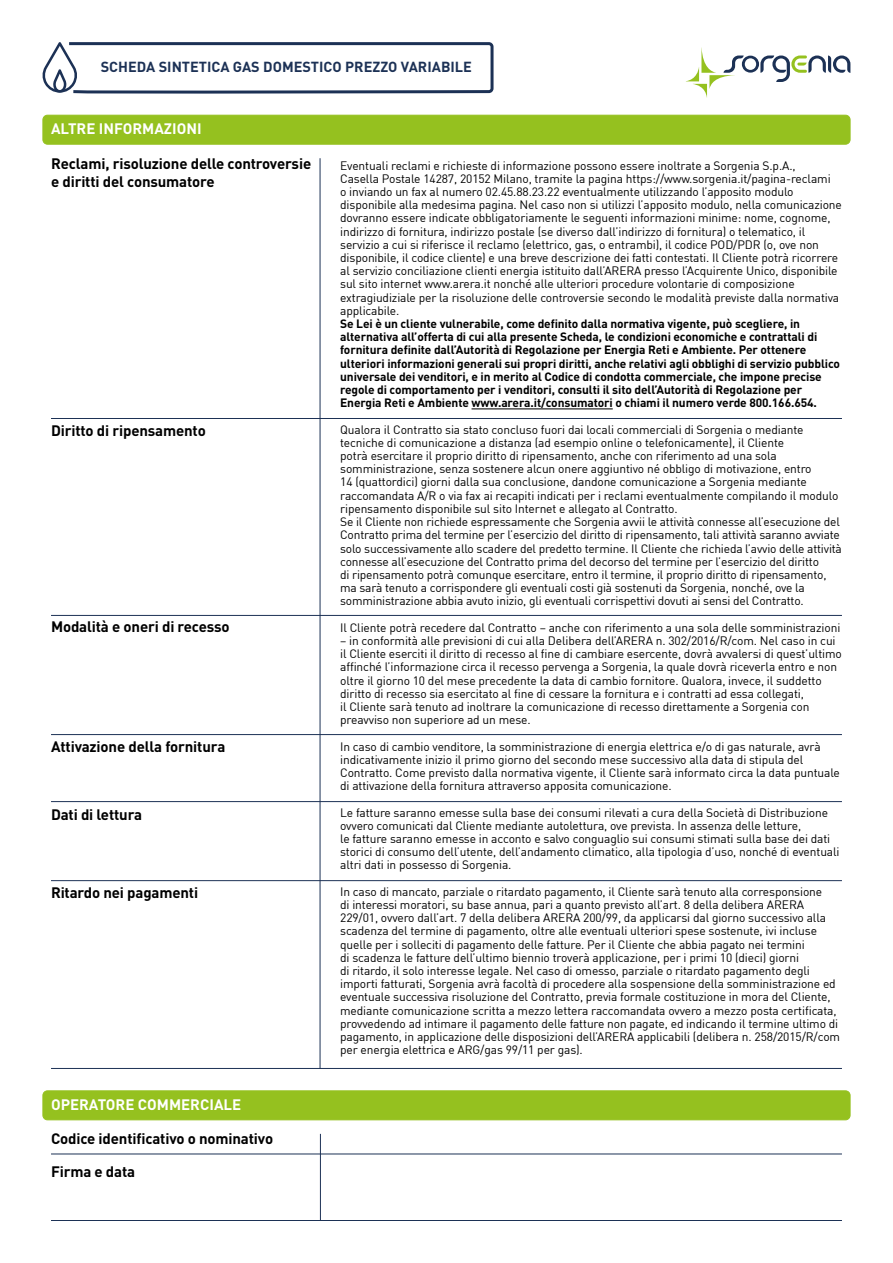
<style>
.page{position:relative;width:893px;height:1263px;background:#fff}
.page>*{position:absolute;margin:0;border:0;box-sizing:border-box;transform-origin:0 0}
.t1{font:700 15px/18px "DIN";letter-spacing:-.01em;color:#000}
.t2{font:700 15px "DIN";color:#fff}
.t3{font:700 14.4px "DIN";color:#1c3155}
.t4{font:12px/13.2px "DIN";letter-spacing:-.01em;color:#000}
.t5{font:700 12px/13.2px "DIN";letter-spacing:-.01em;color:#000}
</style>
<div class="page">
<svg style="left:686px;top:47px;width:164px;height:51px"></svg>
<div style="left:43px;top:115px;width:807px;height:29px;background:#95c11f;border-radius:5px"></div>
<div style="left:43px;top:115px;width:807px;height:30px;border:1px solid #95c11f;border-radius:5px"></div>
<hr style="left:51px;top:418px;width:791px;height:1px;background:#1c3155">
<hr style="left:51px;top:615px;width:791px;height:1px;background:#1c3155">
<hr style="left:51px;top:1068px;width:791px;height:1px;background:#1c3155">
<hr style="left:51px;top:880px;width:791px;height:1px;background:#1c3155">
<hr style="left:51px;top:801px;width:791px;height:1px;background:#1c3155">
<hr style="left:320px;top:158px;width:1px;height:911px;background:#1c3155">
<hr style="left:472px;top:408px;width:141px;height:1px;background:#000">
<hr style="left:51px;top:734px;width:791px;height:1px;background:#1c3155">
<div style="left:43px;top:1091px;width:807px;height:29px;background:#95c11f;border-radius:5px"></div>
<div style="left:43px;top:1090px;width:807px;height:30px;border:1px solid #95c11f;border-radius:5px"></div>
<hr style="left:320px;top:1134px;width:1px;height:87px;background:#1c3155">
<hr style="left:51px;top:1153px;width:791px;height:1px;background:#1c3155">
<hr style="left:51px;top:1220px;width:791px;height:1px;background:#1c3155">
<svg style="left:42px;top:42px;width:452px;height:52px"></svg>
<p class="t3" style="left:101px;top:58px;width:373px">SCHEDA SINTETICA GAS DOMESTICO PREZZO VARIABILE</p>
<p class="t2" style="left:51px;top:119px;width:152px">ALTRE INFORMAZIONI</p>
<p class="t1" style="left:51px;top:153px;width:262px">Reclami, risoluzione delle controversie e diritti del consumatore</p>
<p class="t1" style="left:51px;top:420px;width:156px">Diritto di ripensamento</p>
<p class="t1" style="left:51px;top:617px;width:180px">Modalità e oneri di recesso</p>
<p class="t1" style="left:51px;top:737px;width:176px">Attivazione della fornitura</p>
<p class="t1" style="left:51px;top:804px;width:93px">Dati di lettura</p>
<p class="t1" style="left:51px;top:882px;width:149px">Ritardo nei pagamenti</p>
<p class="t2" style="left:51px;top:1094px;width:192px">OPERATORE COMMERCIALE</p>
<p class="t1" style="left:51px;top:1129px;width:224px">Codice identificativo o nominativo</p>
<p class="t1" style="left:51px;top:1162px;width:86px">Firma e data</p>
<p class="t4" style="left:340px;top:158px;width:503px">Eventuali reclami e richieste di informazione possono essere inoltrate a Sorgenia S.p.A.,<br>Casella Postale 14287, 20152 Milano, tramite la pagina https://www.sorgenia.it/pagina-reclami<br>o inviando un fax al numero 02.45.88.23.22 eventualmente utilizzando l’apposito modulo disponibile alla medesima pagina. Nel caso non si utilizzi l’apposito modulo, nella comunicazione dovranno essere indicate obbligatoriamente le seguenti informazioni minime: nome, cognome, indirizzo di fornitura, indirizzo postale (se diverso dall’indirizzo di fornitura) o telematico, il servizio a cui si riferisce il reclamo (elettrico, gas, o entrambi), il codice POD/PDR (o, ove non disponibile, il codice cliente) e una breve descrizione dei fatti contestati. Il Cliente potrà ricorrere al servizio conciliazione clienti energia istituito dall’ARERA presso l’Acquirente Unico, disponibile sul sito internet www.arera.it nonché alle ulteriori procedure volontarie di composizione extragiudiziale per la risoluzione delle controversie secondo le modalità previste dalla normativa applicabile.</p>
<p class="t5" style="left:340px;top:317px;width:501px">Se Lei è un cliente vulnerabile, come definito dalla normativa vigente, può scegliere, in alternativa all’offerta di cui alla presente Scheda, le condizioni economiche e contrattali di fornitura definite dall’Autorità di Regolazione per Energia Reti e Ambiente. Per ottenere ulteriori informazioni generali sui propri diritti, anche relativi agli obblighi di servizio pubblico universale dei venditori, e in merito al Codice di condotta commerciale, che impone precise regole di comportamento per i venditori, consulti il sito dell’Autorità di Regolazione per Energia Reti e Ambiente www.arera.it/consumatori o chiami il numero verde 800.166.654.</p>
<p class="t4" style="left:340px;top:422px;width:503px">Qualora il Contratto sia stato concluso fuori dai locali commerciali di Sorgenia o mediante tecniche di comunicazione a distanza (ad esempio online o telefonicamente), il Cliente<br>potrà esercitare il proprio diritto di ripensamento, anche con riferimento ad una sola somministrazione, senza sostenere alcun onere aggiuntivo né obbligo di motivazione, entro<br>14 (quattordici) giorni dalla sua conclusione, dandone comunicazione a Sorgenia mediante raccomandata A/R o via fax ai recapiti indicati per i reclami eventualmente compilando il modulo ripensamento disponibile sul sito Internet e allegato al Contratto.<br>Se il Cliente non richiede espressamente che Sorgenia avvii le attività connesse all’esecuzione del Contratto prima del termine per l’esercizio del diritto di ripensamento, tali attività saranno avviate solo successivamente allo scadere del predetto termine. Il Cliente che richieda l’avvio delle attività connesse all’esecuzione del Contratto prima del decorso del termine per l’esercizio del diritto<br>di ripensamento potrà comunque esercitare, entro il termine, il proprio diritto di ripensamento, ma sarà tenuto a corrispondere gli eventuali costi già sostenuti da Sorgenia, nonché, ove la somministrazione abbia avuto inizio, gli eventuali corrispettivi dovuti ai sensi del Contratto.</p>
<p class="t4" style="left:340px;top:620px;width:502px">Il Cliente potrà recedere dal Contratto – anche con riferimento a una sola delle somministrazioni</p>
<p class="t4" style="left:340px;top:634px;width:503px">– in conformità alle previsioni di cui alla Delibera dell’ARERA n. 302/2016/R/com. Nel caso in cui il Cliente eserciti il diritto di recesso al fine di cambiare esercente, dovrà avvalersi di quest’ultimo affinché l’informazione circa il recesso pervenga a Sorgenia, la quale dovrà riceverla entro e non oltre il giorno 10 del mese precedente la data di cambio fornitore. Qualora, invece, il suddetto diritto di recesso sia esercitato al fine di cessare la fornitura e i contratti ad essa collegati,<br>il Cliente sarà tenuto ad inoltrare la comunicazione di recesso direttamente a Sorgenia con preavviso non superiore ad un mese.</p>
<p class="t4" style="left:340px;top:739px;width:501px">In caso di cambio venditore, la somministrazione di energia elettrica e/o di gas naturale, avrà indicativamente inizio il primo giorno del secondo mese successivo alla data di stipula del Contratto. Come previsto dalla normativa vigente, il Cliente sarà informato circa la data puntuale di attivazione della fornitura attraverso apposita comunicazione.</p>
<p class="t4" style="left:340px;top:805px;width:501px">Le fatture saranno emesse sulla base dei consumi rilevati a cura della Società di Distribuzione ovvero comunicati dal Cliente mediante autolettura, ove prevista. In assenza delle letture,<br>le fatture saranno emesse in acconto e salvo conguaglio sui consumi stimati sulla base dei dati storici di consumo dell’utente, dell’andamento climatico, alla tipologia d’uso, nonché di eventuali altri dati in possesso di Sorgenia.</p>
<p class="t4" style="left:340px;top:884px;width:501px">In caso di mancato, parziale o ritardato pagamento, il Cliente sarà tenuto alla corresponsione<br>di interessi moratori, su base annua, pari a quanto previsto all’art. 8 della delibera ARERA 229/01, ovvero dall’art. 7 della delibera ARERA 200/99, da applicarsi dal giorno successivo alla scadenza del termine di pagamento, oltre alle eventuali ulteriori spese sostenute, ivi incluse quelle per i solleciti di pagamento delle fatture. Per il Cliente che abbia pagato nei termini<br>di scadenza le fatture dell’ultimo biennio troverà applicazione, per i primi 10 (dieci) giorni<br>di ritardo, il solo interesse legale. Nel caso di omesso, parziale o ritardato pagamento degli importi fatturati, Sorgenia avrà facoltà di procedere alla sospensione della somministrazione ed eventuale successiva risoluzione del Contratto, previa formale costituzione in mora del Cliente, mediante comunicazione scritta a mezzo lettera raccomandata ovvero a mezzo posta certificata, provvedendo ad intimare il pagamento delle fatture non pagate, ed indicando il termine ultimo di pagamento, in applicazione delle disposizioni dell’ARERA applicabili (delibera n. 258/2015/R/com per energia elettrica e ARG/gas 99/11 per gas).</p>
</div>
